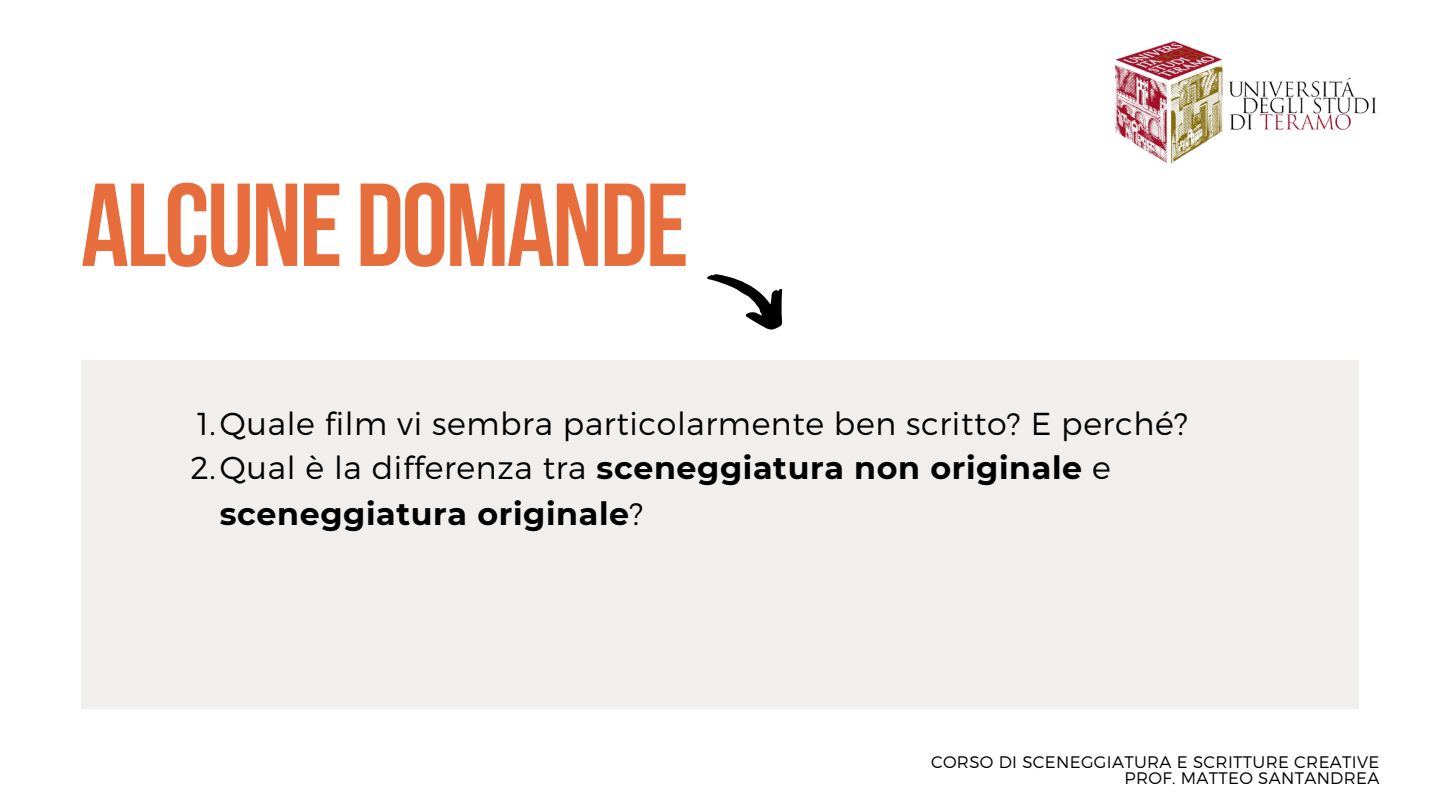
<style>
.page{position:relative;width:1440px;height:810px;background:#fff}
.page>*{position:absolute;margin:0;border:0;box-sizing:border-box;transform-origin:0 0}
.t1{font:117.7px "Bebas Neue Cyrillic";letter-spacing:-.02em;color:#e76e3c}
.t2{font:700 31.7px/45.8px "Montserrat";letter-spacing:.02em;color:#000}
.t3{font:300 31.7px "Montserrat";letter-spacing:.02em;color:#000}
.t4{font:300 16.7px "Montserrat";letter-spacing:.02em;color:#000}
.s1{font-weight:300}
</style>
<div class="page">
<img style="left:1115px;top:41px;width:262px;height:123px">
<div style="left:81px;top:361px;width:1278px;height:348px;background:#f0efed"></div>
<svg style="left:707px;top:274px;width:75px;height:56px"></svg>
<h1 class="t1" style="left:81px;top:178px;width:609px">ALCUNE DOMANDE</h1>
<p class="t3" style="left:197px;top:403px;width:992px">1.Quale film vi sembra particolarmente ben scritto? E perché?</p>
<p class="t2" style="left:220px;top:445px;width:893px;text-indent:-29px"><span class="s1">2.Qual è la differenza tra</span> sceneggiatura non originale <span class="s1">e </span>sceneggiatura originale<span class="s1">?</span></p>
<p class="t4" style="left:931px;top:751px;width:450px">CORSO DI SCENEGGIATURA E SCRITTURE CREATIVE</p>
<p class="t4" style="left:1125px;top:767px;width:256px">PROF. MATTEO SANTANDREA</p>
</div>
